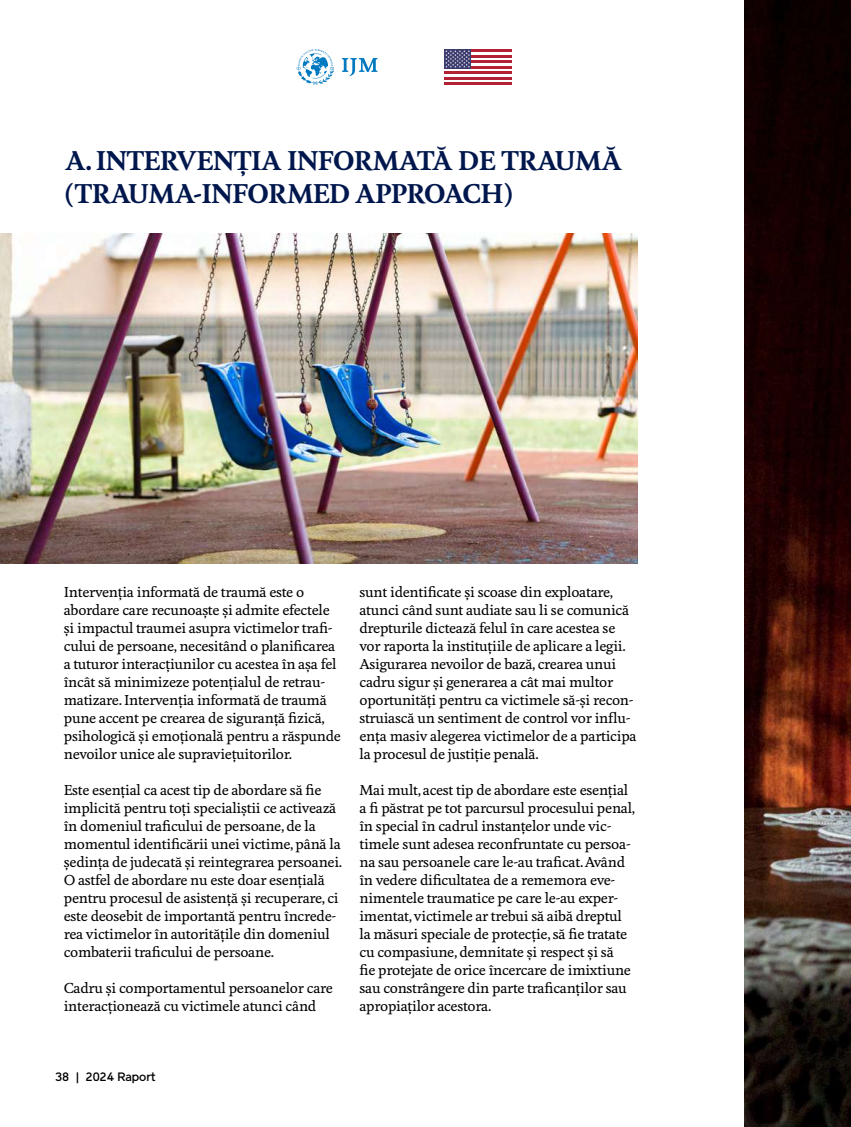
<style>
.page{position:relative;width:851px;height:1127px;background:#fff}
.page>*{position:absolute;margin:0;border:0;box-sizing:border-box;transform-origin:0 0}
.t1{font:700 25.5px/33px "Feijoa";letter-spacing:-.01em;color:#00174d}
.t2{font:500 13.5px/18px "Feijoa";letter-spacing:-.02em;color:#000}
.t3{font:500 12px "Reader";color:#000}
</style>
<div class="page">
<img style="left:744px;top:0;width:106px;height:1127px">
<svg style="left:342px;top:58px;width:35px;height:18px"></svg>
<svg style="left:297px;top:49px;width:37px;height:36px"></svg>
<hr style="left:444px;top:49px;width:67px;height:3px;background:#b22234">
<hr style="left:444px;top:55px;width:67px;height:3px;background:#b22234">
<hr style="left:444px;top:60px;width:67px;height:3px;background:#b22234">
<hr style="left:444px;top:66px;width:67px;height:3px;background:#b22234">
<hr style="left:444px;top:71px;width:67px;height:3px;background:#b22234">
<hr style="left:444px;top:77px;width:67px;height:3px;background:#b22234">
<hr style="left:444px;top:82px;width:67px;height:3px;background:#b22234">
<div style="left:444px;top:49px;width:27px;height:20px;background:#3c3b6e"></div>
<svg style="left:445px;top:50px;width:25px;height:18px"></svg>
<img style="left:0;top:234px;width:637px;height:329px">
<h1 class="t1" style="left:65px;top:144px;width:558px">A. INTERVENȚIA INFORMATĂ DE TRAUMĂ (TRAUMA-INFORMED APPROACH)</h1>
<p class="t2" style="left:64px;top:583px;width:279px">Intervenția informată de traumă este o abordare care recunoaște și admite efectele și impactul traumei asupra victimelor trafi&shy;cului de persoane, necesitând o planificarea a tuturor interacțiunilor cu acestea în așa fel încât să minimizeze potențialul de retrau&shy;matizare. Intervenția informată de traumă pune accent pe crearea de siguranță fizică, psihologică și emoțională pentru a răspunde nevoilor unice ale supraviețuitorilor.</p>
<p class="t2" style="left:64px;top:781px;width:280px">Este esențial ca acest tip de abordare să fie implicită pentru toți specialiștii ce activează în domeniul traficului de persoane, de la momentul identificării unei victime, până la ședința de judecată și reintegrarea persoanei.<br>O astfel de abordare nu este doar esențială pentru procesul de asistență și recuperare, ci este deosebit de importantă pentru încrede&shy;rea victimelor în autoritățile din domeniul combaterii traficului de persoane.</p>
<p class="t2" style="left:64px;top:979px;width:270px">Cadru și comportamentul persoanelor care interacționează cu victimele atunci când</p>
<p class="t2" style="left:359px;top:583px;width:278px">sunt identificate și scoase din exploatare, atunci când sunt audiate sau li se comunică drepturile dictează felul în care acestea se vor raporta la instituțiile de aplicare a legii.<br>Asigurarea nevoilor de bază, crearea unui cadru sigur și generarea a cât mai multor oportunități pentru ca victimele să-și recon&shy;struiască un sentiment de control vor influ&shy;ența masiv alegerea victimelor de a participa la procesul de justiție penală.</p>
<p class="t2" style="left:359px;top:781px;width:277px">Mai mult, acest tip de abordare este esențial a fi păstrat pe tot parcursul procesului penal, în special în cadrul instanțelor unde vic&shy;timele sunt adesea reconfruntate cu persoa&shy;na sau persoanele care le-au traficat. Având în vedere dificultatea de a rememora eve&shy;nimentele traumatice pe care le-au exper&shy;imentat, victimele ar trebui să aibă dreptul la măsuri speciale de protecție, să fie tratate cu compasiune, demnitate și respect și să<br>fie protejate de orice încercare de imixtiune sau constrângere din parte traficanților sau apropiaților acestora.</p>
<p class="t3" style="left:55px;top:1069px;width:102px">38 | 2024 Raport</p>
</div>
